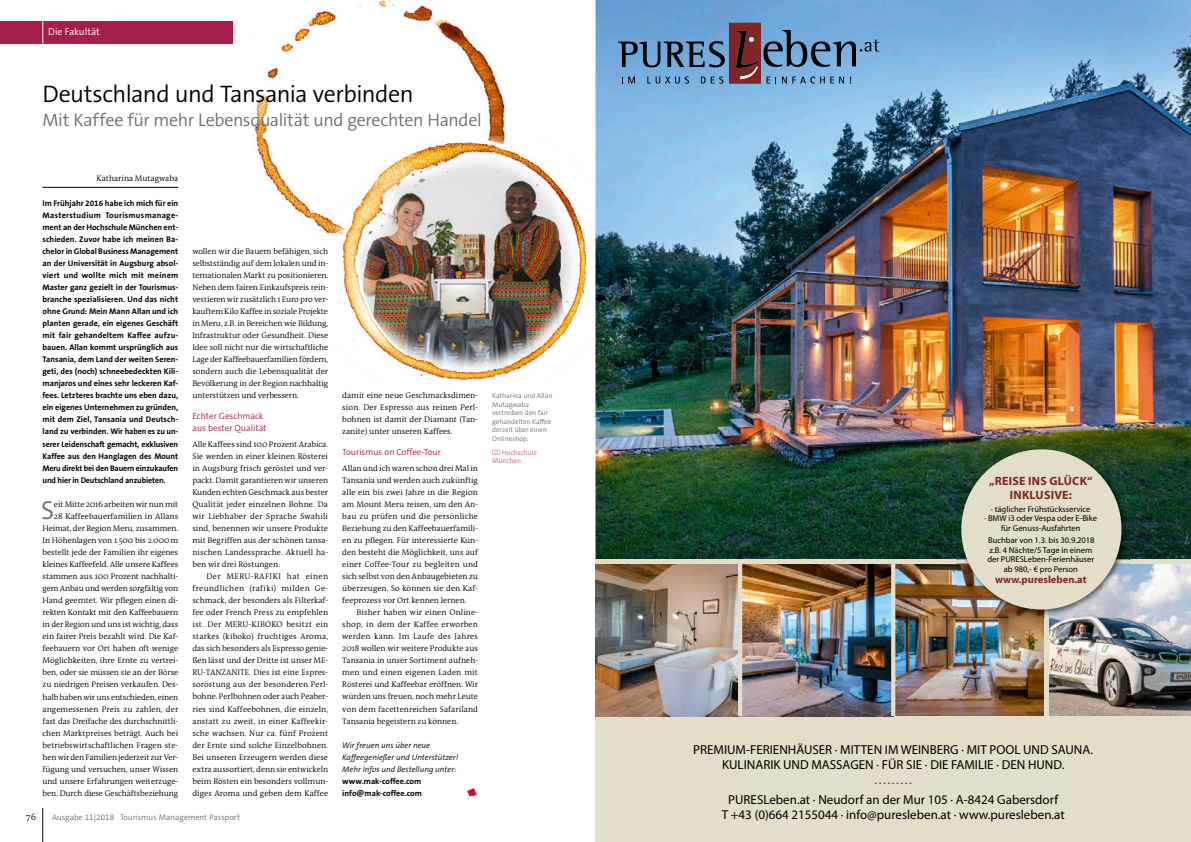
<style>
.page{position:relative;width:1191px;height:842px;background:#fff}
.page>*{position:absolute;margin:0;border:0;box-sizing:border-box;transform-origin:0 0}
.pas_Grundtext_Initia{font:26.1px "FHM The Sans";color:#6f6f6e}
.pas_Headline_24pt{font:24px "FHM The Sans";letter-spacing:-.025em;color:#000}
.pas_Headline_18pt{font:18px "FHM The Sans";letter-spacing:-.02em;color:#6f6f6e}
.t1{font:13px/15px "Myriad Pro";color:#000;text-align:center}
.t2{font:700 12px/14.8px "Myriad Pro";letter-spacing:.02em;color:#802626;text-align:center}
.t3{font:700 10.5px "Myriad Pro";color:#802626}
.t4{font:10px "FHM The Sans";color:#fff}
.pas_Zwiti{font:9px/12.1px "FHM The Sans";color:#a51e4a}
.t5{font:9px "FHM Antiqua";color:#000}
.t6{font:8.5px/9.5px "Myriad Pro";color:#000;text-align:center}
.pas_Grundtext_Initia-2{font:8.2px/12px "FHM Antiqua";letter-spacing:-.01em;color:#000;text-align:right}
.pas_Grundtext__5{font:8.2px/12px "FHM Antiqua";color:#000;text-align:justify}
.pas_Vorspann_schwarz{font:700 8.2px/12px "FHM The Sans";letter-spacing:-.015em;color:#000;text-align:justify}
.pas_Grundtext__0{font:8.2px/12px "FHM Antiqua";letter-spacing:.005em;color:#000;text-align:justify}
.pas_Grundtext__0-2{font:italic 8.2px "FHM The Sans";color:#000}
.t7{font:8.2px "FHM The Sans";color:#6f6f6e}
.pas_Grundtext__0-3{font:700 8.2px "FHM The Sans";color:#000}
.pas_Autor{font:8.2px "FHM Antiqua";color:#000}
.pas_BU_links{font:7px/8.5px "FHM The Sans";color:#6f6f6e}
.pas_BU{font:7px/8.5px "FHM The Sans";color:#bd6474}
.s1{color:#802626}
</style>
<div class="page">
<img style="left:252px;top:0;width:253px;height:236px">
<hr style="left:43px;top:808px;width:1px;height:34px;background:#000">
<div style="left:0;top:21px;width:232px;height:22px;background:#a51e4a"></div>
<svg style="left:43px;top:21px;width:1px;height:22px"></svg>
<img style="left:595px;top:0;width:596px;height:559px">
<div style="left:595px;top:709px;width:596px;height:133px;background:#e3dec9"></div>
<img style="left:595px;top:563px;width:296px;height:153px">
<img style="left:895px;top:563px;width:149px;height:153px">
<img style="left:1048px;top:563px;width:143px;height:153px">
<hr style="left:595px;top:559px;width:596px;height:4px;background:#e3dec9">
<hr style="left:738px;top:561px;width:4px;height:155px;background:#e3dec9">
<svg style="left:891px;top:563px;width:4px;height:153px"></svg>
<hr style="left:1044px;top:561px;width:4px;height:155px;background:#e3dec9">
<img style="left:957px;top:446px;width:172px;height:117px">
<img style="left:1048px;top:563px;width:81px;height:54px">
<img style="left:957px;top:563px;width:87px;height:54px">
<img style="left:1044px;top:609px;width:4px;height:8px">
<div style="left:961px;top:449px;width:160px;height:160px;background:#e3dec9;border-radius:50%"></div>
<svg style="left:618px;top:23px;width:261px;height:61px"></svg>
<hr style="left:43px;top:187px;width:135px;height:1px;background:#000">
<svg style="left:467px;top:788px;width:11px;height:8px"></svg>
<svg style="left:492px;top:449px;width:8px;height:6px"></svg>
<img style="left:335px;top:137px;width:252px;height:244px">
<p class="t4" style="left:48px;top:27px;width:53px">Die Fakultät</p>
<p class="pas_Headline_24pt" style="left:43px;top:81px;width:372px">Deutschland und Tansania verbinden</p>
<p class="pas_Headline_18pt" style="left:43px;top:111px;width:441px">Mit Kaffee für mehr Lebensqualität und gerechten Handel</p>
<p class="pas_Autor" style="left:97px;top:174px;width:83px">Katharina Mutagwaba</p>
<p class="pas_Vorspann_schwarz" style="left:43px;top:197px;width:137px">Im Frühjahr 2016 habe ich mich für ein Masterstudium Tourismusmanage&shy;ment an der Hochschule München ent&shy;schieden. Zuvor habe ich meinen Ba&shy;chelor in Global Business Management an der Universität in Augsburg absol&shy;viert und wollte mich mit meinem Master ganz gezielt in der Tourismus&shy;branche spezialisieren. Und das nicht ohne Grund: Mein Mann Allan und ich planten gerade, ein eigenes Geschäft mit fair gehandeltem Kaffee aufzu&shy;bauen. Allan kommt ursprünglich aus Tansania, dem Land der weiten Seren&shy;geti, des (noch) schneebedeckten Kili&shy;manjaros und eines sehr leckeren Kaf&shy;fees. Letzteres brachte uns eben dazu, ein eigenes Unternehmen zu gründen, mit dem Ziel, Tansania und Deutsch&shy;land zu verbinden. Wir haben es zu un&shy;serer Leidenschaft gemacht, exklusiven Kaffee aus den Hanglagen des Mount Meru direkt bei den Bauern einzukaufen und hier in Deutschland anzubieten.</p>
<p class="pas_Grundtext_Initia" style="left:41px;top:496px;width:15px">S</p>
<p class="pas_Grundtext_Initia-2" style="left:43px;top:498px;width:137px">eit Mitte 2016 arbeiten wir nun mit<br>28 Kaffeebauerfamilien in Allans Heimat, der Region Meru, zusammen.<br>In Höhenlagen von 1.500 bis 2.000m bestellt jede der Familien ihr eigenes kleines Kaffeefeld. Alle unsere Kaffees stammen aus 100 Prozent nachhalti&shy;gem Anbau und werden sorgfältig von Hand geerntet. Wir pflegen einen di&shy;rekten Kontakt mit den Kaffeebauern in der Region und uns ist wichtig, dass ein fairer Preis bezahlt wird. Die Kaf&shy;feebauern vor Ort haben oft wenige Möglichkeiten, ihre Ernte zu vertrei&shy;ben, oder sie müssen sie an der Börse zu niedrigen Preisen verkaufen. Des&shy;halb haben wir uns entschieden, einen angemessenen Preis zu zahlen, der fast das Dreifache des durchschnittli&shy;chen Marktpreises beträgt. Auch bei betriebswirtschaftlichen Fragen ste&shy;hen wir den Familien jederzeit zur Ver&shy;fügung und versuchen, unser Wissen und unsere Erfahrungen weiterzuge&shy;ben. Durch diese Geschäftsbeziehung</p>
<p class="pas_Grundtext_Initia-2" style="left:192px;top:245px;width:137px;text-align:justify">wollen wir die Bauern befähigen, sich selbstständig auf dem lokalen und in&shy;ternationalen Markt zu positionieren.<br>Neben dem fairen Einkaufspreis rein&shy;vestieren wir zusätzlich 1 Euro pro ver&shy;kauftem Kilo Kaffee in soziale Projekte in Meru, z.B. in Bereichen wie Bildung, Infrastruktur oder Gesundheit. Diese Idee soll nicht nur die wirtschaftliche Lage der Kaffeebauerfamilien fördern, sondern auch die Lebensqualität der Bevölkerung in der Region nachhaltig unterstützen und verbessern.</p>
<p class="pas_Zwiti" style="left:192px;top:410px;width:76px">Echter Geschmack aus bester Qualität</p>
<p class="pas_Grundtext__0" style="left:192px;top:438px;width:137px">Alle Kaffees sind 100 Prozent Arabica.<br>Sie werden in einer kleinen Rösterei in Augsburg frisch geröstet und ver&shy;packt. Damit garantieren wir unseren Kunden echten Geschmack aus bester Qualität jeder einzelnen Bohne. Da wir Liebhaber der Sprache Swahili sind, benennen wir unsere Produkte mit Begriffen aus der schönen tansa&shy;nischen Landessprache. Aktuell ha&shy;ben wir drei Röstungen:</p>
<p class="pas_Grundtext__5" style="left:192px;top:571px;width:137px;text-indent:14px">Der MERU-RAFIKI hat einen freundlichen (rafiki) milden Ge&shy;schmack, der besonders als Filterkaf&shy;fee oder French Press zu empfehlen ist. Der MERU-KIBOKO besitzt ein starkes (kiboko) fruchtiges Aroma, das sich besonders als Espresso genie&shy;ßen lässt und der Dritte ist unser ME-RU-TANZANITE. Dies ist eine Espres&shy;soröstung aus der besonderen Perl&shy;bohne. Perlbohnen oder auch Peaber&shy;ries sind Kaffeebohnen, die einzeln, anstatt zu zweit, in einer Kaffeekir&shy;sche wachsen. Nur ca. fünf Prozent der Ernte sind solche Einzelbohnen.<br>Bei unseren Erzeugern werden diese extra aussortiert, denn sie entwickeln beim Rösten ein besonders vollmun&shy;diges Aroma und geben dem Kaffee</p>
<p class="t5" style="left:26px;top:812px;width:11px">76</p>
<p class="t7" style="left:52px;top:813px;width:189px">Ausgabe 11|2018 Tourismus Management Passport</p>
<p class="pas_Grundtext__5" style="left:342px;top:390px;width:137px">damit eine neue Geschmacksdimen&shy;sion. Der Espresso aus reinen Perl&shy;bohnen ist damit der Diamant (Tan&shy;zanite) unter unseren Kaffees.</p>
<p class="pas_Zwiti" style="left:342px;top:446px;width:100px">Tourismus on Coffee-Tour</p>
<p class="pas_Grundtext__0" style="left:342px;top:462px;width:137px">Allan und ich waren schon drei Mal in Tansania und werden auch zukünftig alle ein bis zwei Jahre in die Region am Mount Meru reisen, um den An&shy;bau zu prüfen und die persönliche Beziehung zu den Kaffeebauerfamili&shy;en zu pflegen. Für interessierte Kun&shy;den besteht die Möglichkeit, uns auf einer Coffee-Tour zu begleiten und sich selbst von den Anbaugebieten zu überzeugen. So können sie den Kaf&shy;feeprozess vor Ort kennen lernen.</p>
<p class="pas_Grundtext__5" style="left:342px;top:607px;width:137px;text-indent:14px">Bisher haben wir einen Online&shy;shop, in dem der Kaffee erworben werden kann. Im Laufe des Jahres 2018 wollen wir weitere Produkte aus Tansania in unser Sortiment aufneh&shy;men und einen eigenen Laden mit Rösterei und Kaffeebar eröffnen. Wir würden uns freuen, noch mehr Leute von dem facettenreichen Safariland Tansania begeistern zu können.</p>
<p class="pas_Grundtext__0-2" style="left:342px;top:741px;width:89px">Wir freuen uns über neue</p>
<p class="pas_Grundtext__0-2" style="left:342px;top:753px;width:117px">Kaffeegenießer und Unterstützer!</p>
<p class="pas_Grundtext__0-2" style="left:342px;top:765px;width:116px">Mehr Infos und Bestellung unter:</p>
<p class="pas_Grundtext__0-3" style="left:342px;top:777px;width:80px">www.mak-coffee.com</p>
<p class="pas_Grundtext__0-3" style="left:342px;top:789px;width:81px">info@mak-coffee.com</p>
<p class="pas_BU_links" style="left:492px;top:392px;width:62px">Katharina und Allan<br>Mutagwaba vertreiben den fair gehandelten Kaffee derzeit über einen<br>Onlineshop.</p>
<p class="pas_BU" style="left:492px;top:449px;width:46px;text-indent:10px">Hochschule<br>München</p>
<p class="t2" style="left:989px;top:473px;width:105px">„REISE INS GLÜCK“<br>INKLUSIVE:</p>
<p class="t6" style="left:984px;top:504px;width:114px">· täglicher Frühstücksservice<br>· BMW i3 oder Vespa oder E-Bike für Genuss-Ausfahrten</p>
<p class="t6" style="left:987px;top:535px;width:109px">Buchbar von 1.3. bis 30.9.2018 z.B. 4 Nächte/5 Tage in einem der PURESLeben-Ferienhäuser ab 980,- € pro Person</p>
<p class="t3" style="left:995px;top:573px;width:93px">www.puresleben.at</p>
<p class="t1" style="left:693px;top:741px;width:401px">PREMIUM-FERIENHÄUSER · MITTEN IM WEINBERG · MIT POOL UND SAUNA.<br>KULINARIK UND MASSAGEN · FÜR SIE · DIE FAMILIE · DEN HUND.<br><span class="s1">………</span></p>
<p class="t1" style="left:721px;top:792px;width:344px">PURESLeben.at · Neudorf an der Mur 105 · A-8424 Gabersdorf<br>T +43 (0)664 2155044 · info@puresleben.at · www.puresleben.at</p>
</div>
